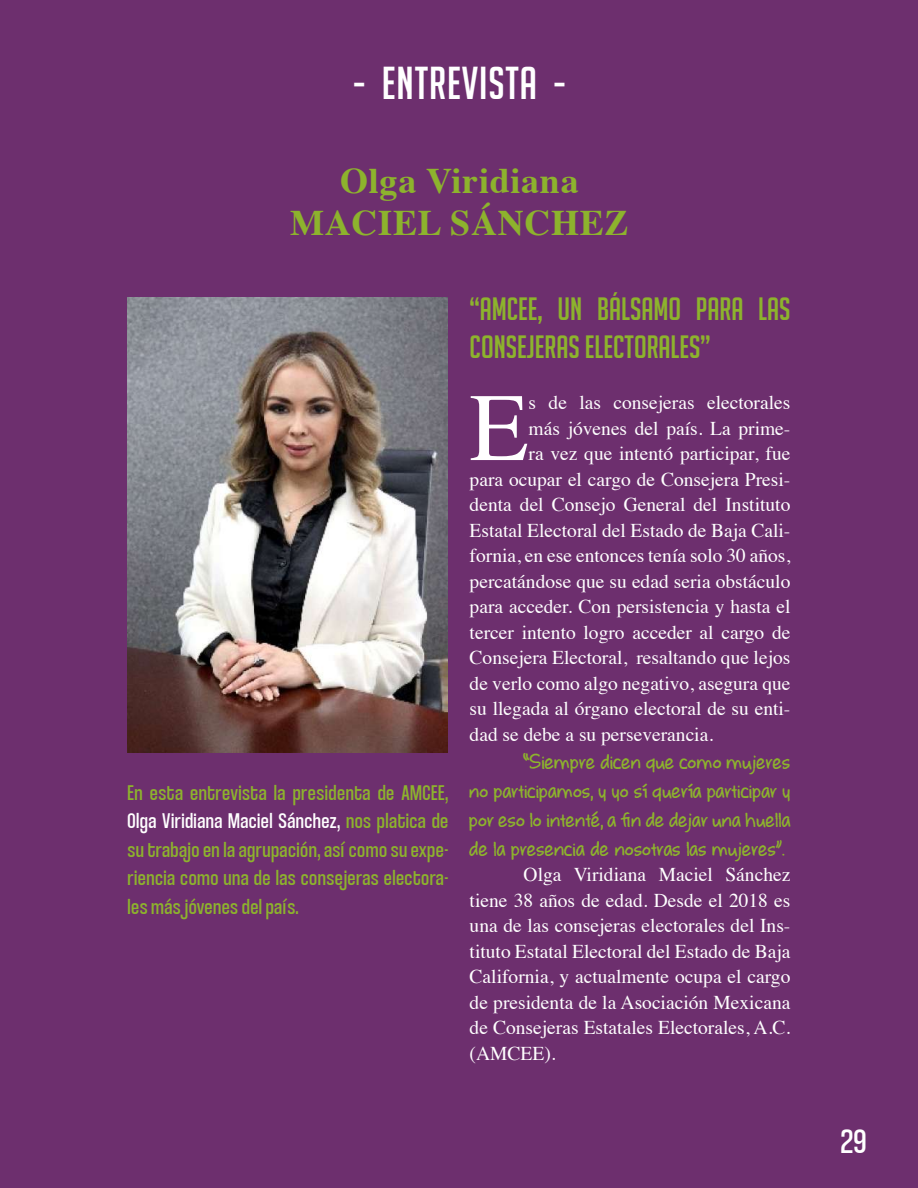
<style>
.page{position:relative;width:918px;height:1188px;background:#fff}
.page>*{position:absolute;margin:0;border:0;box-sizing:border-box;transform-origin:0 0}
.t1{font:96.6px "Times";color:#fff}
.t2{font:45px "Big Noodle Titling";letter-spacing:.02em;color:#fff}
.t3{font:700 36px/42px "Times";letter-spacing:.02em;color:#8db32d;text-align:center}
.t4{font:36px "Coolvetica Condensed Rg";color:#fff}
.t5{font:31.5px/37.8px "Big Noodle Titling";color:#8db32d}
.t6{font:700 24px/28.8px "whateverittakes";letter-spacing:.015em;color:#8db32d;text-align:justify}
.t7{font:22.5px/28.5px "Coolvetica Condensed Rg";letter-spacing:.02em;color:#8db32d;text-align:justify}
.t8{font:19.5px/25.5px "Times";color:#fff;text-align:justify}
.s1{color:#fff}
</style>
<div class="page">
<div style="left:1px;top:0;width:917px;height:1188px;background:#6d2f6e"></div>
<img style="left:128px;top:298px;width:320px;height:455px">
<h2 class="t2" style="left:354px;top:59px;width:213px">- ENTREVISTA -</h2>
<h3 class="t3" style="left:290px;top:156px;width:340px">Olga Viridiana<br>MACIEL SÁNCHEZ</h3>
<p class="t7" style="left:128px;top:777px;width:322px">En esta entrevista la presidenta de AMCEE, <span class="s1">Olga Viridiana Maciel Sánchez,</span> nos platica de su trabajo en la agrupación, así como su expe&shy;riencia como una de las consejeras electora&shy;les más jóvenes del país.</p>
<h3 class="t5" style="left:470px;top:290px;width:322px">“AMCEE, UN BÁLSAMO PARA LAS<br>CONSEJERAS ELECTORALES”</h3>
<h1 class="t1" style="left:470px;top:337px;width:61px">E</h1>
<p class="t8" style="left:529px;top:388px;width:263px">s de las consejeras electorales</p>
<p class="t8" style="left:529px;top:414px;width:263px">más jóvenes del país. La prime-</p>
<p class="t8" style="left:529px;top:439px;width:263px">ra vez que intentó participar, fue</p>
<p class="t8" style="left:470px;top:465px;width:322px">para ocupar el cargo de Consejera Presi-</p>
<p class="t8" style="left:470px;top:490px;width:322px">denta del Consejo General del Instituto</p>
<p class="t8" style="left:470px;top:516px;width:322px">Estatal Electoral del Estado de Baja Cali-</p>
<p class="t8" style="left:470px;top:541px;width:322px">fornia, en ese entonces tenía solo 30 años,</p>
<p class="t8" style="left:470px;top:567px;width:322px">percatándose que su edad seria obstáculo</p>
<p class="t8" style="left:470px;top:592px;width:322px">para acceder. Con persistencia y hasta el</p>
<p class="t8" style="left:470px;top:618px;width:322px">tercer intento logro acceder al cargo de</p>
<p class="t8" style="left:470px;top:643px;width:322px">Consejera Electoral, resaltando que lejos</p>
<p class="t8" style="left:470px;top:669px;width:322px">de verlo como algo negativo, asegura que</p>
<p class="t8" style="left:470px;top:694px;width:322px">su llegada al órgano electoral de su enti-</p>
<p class="t8" style="left:470px;top:720px;width:245px">dad se debe a su perseverancia.</p>
<p class="t6" style="left:470px;top:747px;width:322px;text-indent:54px">“Siempre dicen que como mujeres no participamos, y yo sí quería participar y por eso lo intenté, a fin de dejar una huella de la presencia de nosotras las mujeres”.</p>
<p class="t8" style="left:470px;top:860px;width:322px;text-indent:54px">Olga Viridiana Maciel Sánchez tiene 38 años de edad. Desde el 2018 es una de las consejeras electorales del Ins&shy;tituto Estatal Electoral del Estado de Baja California, y actualmente ocupa el cargo de presidenta de la Asociación Mexicana de Consejeras Estatales Electorales, A.C. (AMCEE).</p>
<h3 class="t4" style="left:841px;top:1119px;width:27px">29</h3>
</div>
